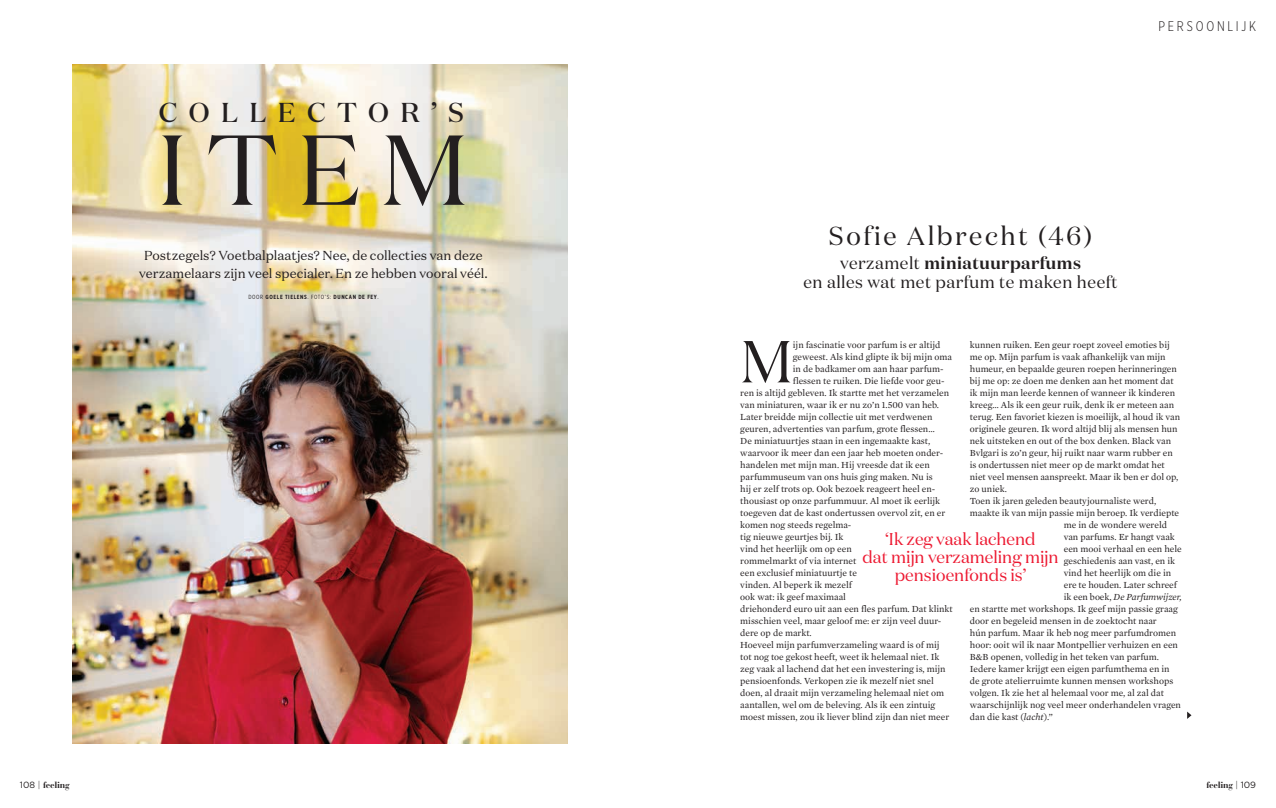
<style>
.page{position:relative;width:1276px;height:808px;background:#fff}
.page>*{position:absolute;margin:0;border:0;box-sizing:border-box;transform-origin:0 0}
.t1{font:99px "Domaine Display";color:#231f20}
.t2{font:59px "Domaine Display";color:#231f20}
.t3{font:500 27.3px "Domaine Display";letter-spacing:.42em;color:#231f20}
.t4{font:26px "Domaine Display";letter-spacing:.1em;color:#231f20}
.t5{font:17px/19px "Domaine Display";letter-spacing:.03em;color:#231f20;text-align:center}
.t6{font:17px/18px "Domaine Display";color:#ed1a32;text-align:center}
.t7{font:300 14px "Gotham X Narrow";letter-spacing:.2em;color:#231f20}
.t8{font:13px/18px "Domaine Text";color:#231f20;text-align:center}
.t9{font:9.5px "Mercury Text G1";color:#231f20}
.t10{font:italic 9.5px "Mercury Text G1";letter-spacing:-.005em;color:#231f20}
.t11{font:700 9px "Bauer Bodoni";letter-spacing:-.03em;color:#231f20}
.t12{font:700 6px "Gotham X Narrow";letter-spacing:.1em;color:#231f20}
.s1{font-weight:400}
.s2{font-weight:600}
.s3{font-style:normal}
.s4{font-style:italic}
.s5{font-family:"Gotham";font-weight:400}
.s6{font-family:"Gotham";font-weight:300}
</style>
<div class="page">
<svg style="left:1187px;top:711px;width:4px;height:8px"></svg>
<img style="left:72px;top:65px;width:495px;height:678px">
<h3 class="t3" style="left:159px;top:95px;width:307px">COLLECTOR’S</h3>
<h1 class="t1" style="left:158px;top:109px;width:312px">ITEM</h1>
<h3 class="t8" style="left:139px;top:246px;width:350px">Postzegels? Voetbalplaatjes? Nee, de collecties van deze verzamelaars zijn veel specialer. En ze hebben vooral véél.</h3>
<p class="t12" style="left:248px;top:293px;width:132px"><span class="s1">DOOR</span> GOELE TIELENS<span class="s1">. FOTO’S:</span> DUNCAN DE FEY<span class="s1">.</span></p>
<h3 class="t7" style="left:1158px;top:18px;width:99px">PERSOONLIJK</h3>
<h3 class="t4" style="left:829px;top:219px;width:265px">Sofie Albrecht (46)</h3>
<h3 class="t5" style="left:803px;top:253px;width:315px">verzamelt <span class="s2">miniatuurparfums<br></span>en alles wat met parfum te maken heeft</h3>
<p class="t9" style="left:970px;top:338px;width:201px">kunnen ruiken. Een geur roept zoveel emoties bij</p>
<p class="t9" style="left:970px;top:350px;width:197px">me op. Mijn parfum is vaak afhankelijk van mijn</p>
<p class="t9" style="left:970px;top:362px;width:208px">humeur, en bepaalde geuren roepen herinneringen</p>
<p class="t9" style="left:970px;top:374px;width:205px">bij me op: ze doen me denken aan het moment dat</p>
<p class="t9" style="left:970px;top:386px;width:207px">ik mijn man leerde kennen of wanneer ik kinderen</p>
<p class="t9" style="left:970px;top:398px;width:206px">kreeg… Als ik een geur ruik, denk ik er meteen aan</p>
<p class="t9" style="left:970px;top:410px;width:212px">terug. Een favoriet kiezen is moeilijk, al houd ik van</p>
<p class="t9" style="left:970px;top:422px;width:209px">originele geuren. Ik word altijd blij als mensen hun</p>
<p class="t9" style="left:970px;top:434px;width:203px">nek uitsteken en out of the box denken. Black van</p>
<p class="t9" style="left:970px;top:446px;width:204px">Bvlgari is zo’n geur, hij ruikt naar warm rubber en</p>
<p class="t9" style="left:970px;top:458px;width:196px">is ondertussen niet meer op de markt omdat het</p>
<p class="t9" style="left:970px;top:470px;width:210px">niet veel mensen aanspreekt. Maar ik ben er dol op,</p>
<p class="t9" style="left:970px;top:482px;width:39px">zo uniek.</p>
<p class="t9" style="left:970px;top:494px;width:188px">Toen ik jaren geleden beautyjournaliste werd,</p>
<p class="t9" style="left:970px;top:506px;width:211px">maakte ik van mijn passie mijn beroep. Ik verdiepte</p>
<p class="t9" style="left:1063px;top:518px;width:105px">me in de wondere wereld</p>
<p class="t9" style="left:1063px;top:530px;width:113px">van parfums. Er hangt vaak</p>
<p class="t9" style="left:1063px;top:542px;width:119px">een mooi verhaal en een hele</p>
<p class="t9" style="left:1063px;top:554px;width:113px">geschiedenis aan vast, en ik</p>
<p class="t9" style="left:1063px;top:566px;width:109px">vind het heerlijk om die in</p>
<p class="t9" style="left:1063px;top:578px;width:115px">ere te houden. Later schreef</p>
<p class="t10" style="left:1063px;top:590px;width:119px"><span class="s3">ik een boek,</span> De Parfumwijzer,</p>
<p class="t9" style="left:970px;top:602px;width:209px">en startte met workshops. Ik geef mijn passie graag</p>
<p class="t9" style="left:970px;top:614px;width:188px">door en begeleid mensen in de zoektocht naar</p>
<p class="t9" style="left:970px;top:626px;width:208px">hún parfum. Maar ik heb nog meer parfumdromen</p>
<p class="t9" style="left:970px;top:638px;width:210px">hoor: ooit wil ik naar Montpellier verhuizen en een</p>
<p class="t9" style="left:970px;top:650px;width:191px">B&amp;B openen, volledig in het teken van parfum.</p>
<p class="t9" style="left:970px;top:662px;width:201px">Iedere kamer krijgt een eigen parfumthema en in</p>
<p class="t9" style="left:970px;top:674px;width:205px">de grote atelierruimte kunnen mensen workshops</p>
<p class="t9" style="left:970px;top:686px;width:196px">volgen. Ik zie het al helemaal voor me, al zal dat</p>
<p class="t9" style="left:970px;top:698px;width:213px">waarschijnlijk nog veel meer onderhandelen vragen</p>
<p class="t9" style="left:970px;top:710px;width:84px">dan die kast (<span class="s4">lacht</span>).”</p>
<p class="t9" style="left:793px;top:338px;width:149px">ijn fascinatie voor parfum is er altijd</p>
<p class="t9" style="left:793px;top:350px;width:161px">geweest. Als kind glipte ik bij mijn oma</p>
<p class="t9" style="left:793px;top:362px;width:152px">in de badkamer om aan haar parfum-</p>
<p class="t9" style="left:793px;top:374px;width:153px">flessen te ruiken. Die liefde voor geu-</p>
<p class="t9" style="left:740px;top:386px;width:210px">ren is altijd gebleven. Ik startte met het verzamelen</p>
<p class="t9" style="left:740px;top:398px;width:200px">van miniaturen, waar ik er nu zo’n 1.500 van heb.</p>
<p class="t9" style="left:740px;top:410px;width:194px">Later breidde mijn collectie uit met verdwenen</p>
<p class="t9" style="left:740px;top:422px;width:196px">geuren, advertenties van parfum, grote flessen…</p>
<p class="t9" style="left:740px;top:434px;width:191px">De miniatuurtjes staan in een ingemaakte kast,</p>
<p class="t9" style="left:740px;top:446px;width:204px">waarvoor ik meer dan een jaar heb moeten onder-</p>
<p class="t9" style="left:740px;top:458px;width:191px">handelen met mijn man. Hij vreesde dat ik een</p>
<p class="t9" style="left:740px;top:470px;width:194px">parfummuseum van ons huis ging maken. Nu is</p>
<p class="t9" style="left:740px;top:482px;width:196px">hij er zelf trots op. Ook bezoek reageert heel en-</p>
<p class="t9" style="left:740px;top:494px;width:201px">thousiast op onze parfummuur. Al moet ik eerlijk</p>
<p class="t9" style="left:740px;top:506px;width:206px">toegeven dat de kast ondertussen overvol zit, en er</p>
<p class="t9" style="left:740px;top:518px;width:113px">komen nog steeds regelma-</p>
<p class="t9" style="left:740px;top:530px;width:105px">tig nieuwe geurtjes bij. Ik</p>
<p class="t9" style="left:740px;top:542px;width:113px">vind het heerlijk om op een</p>
<p class="t9" style="left:740px;top:554px;width:118px">rommelmarkt of via internet</p>
<p class="t9" style="left:740px;top:566px;width:118px">een exclusief miniatuurtje te</p>
<p class="t9" style="left:740px;top:578px;width:113px">vinden. Al beperk ik mezelf</p>
<p class="t9" style="left:740px;top:590px;width:107px">ook wat: ik geef maximaal</p>
<p class="t9" style="left:740px;top:602px;width:214px">driehonderd euro uit aan een fles parfum. Dat klinkt</p>
<p class="t9" style="left:740px;top:614px;width:203px">misschien veel, maar geloof me: er zijn veel duur-</p>
<p class="t9" style="left:740px;top:626px;width:73px">dere op de markt.</p>
<p class="t9" style="left:740px;top:638px;width:201px">Hoeveel mijn parfumverzameling waard is of mij</p>
<p class="t9" style="left:740px;top:650px;width:201px">tot nog toe gekost heeft, weet ik helemaal niet. Ik</p>
<p class="t9" style="left:740px;top:662px;width:207px">zeg vaak al lachend dat het een investering is, mijn</p>
<p class="t9" style="left:740px;top:674px;width:195px">pensioenfonds. Verkopen zie ik mezelf niet snel</p>
<p class="t9" style="left:740px;top:686px;width:205px">doen, al draait mijn verzameling helemaal niet om</p>
<p class="t9" style="left:740px;top:698px;width:196px">aantallen, wel om de beleving. Als ik een zintuig</p>
<p class="t9" style="left:740px;top:710px;width:210px">moest missen, zou ik liever blind zijn dan niet meer</p>
<h2 class="t2" style="left:740px;top:325px;width:54px">M</h2>
<h3 class="t6" style="left:862px;top:530px;width:197px">‘Ik zeg vaak lachend<br>dat mijn verzameling mijn pensioenfonds is’</h3>
<p class="t11" style="left:20px;top:779px;width:51px"><span class="s5">108</span> <span class="s6">|</span> feeling</p>
<p class="t11" style="left:1206px;top:779px;width:51px">feeling <span class="s6">|</span> <span class="s5">109</span></p>
</div>
